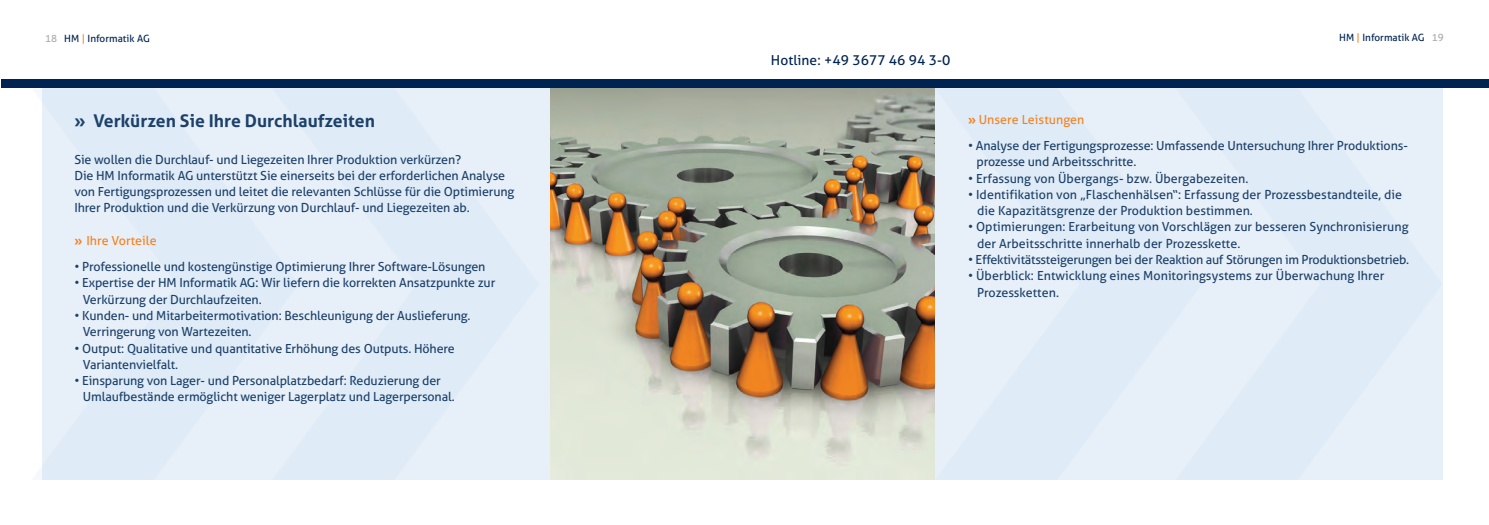
<style>
.page{position:relative;width:1489px;height:525px;background:#fff}
.page>*{position:absolute;margin:0;border:0;box-sizing:border-box;transform-origin:0 0}
.t1{font:700 17.5px "Aller";letter-spacing:.005em;color:#1e416a}
.t2{font:13.75px "Aller";letter-spacing:.005em;color:#002451}
.t3{font:12.5px/16.2px "Aller";letter-spacing:-.01em;color:#1e416a}
.t4{font:12.5px "Aller";letter-spacing:.005em;color:#f58220}
.t5{font:10px "Aller";letter-spacing:.005em;color:#002451}
.s1{color:#a8a9ad}
.s2{color:#f58220}
.s3{font-weight:700}
</style>
<div class="page">
<img style="left:550px;top:88px;width:384px;height:391px">
<div style="left:43px;top:80px;width:507px;height:399px;background:#e1edf8"></div>
<div style="left:934px;top:88px;width:241px;height:391px;background:#e3eef8"></div>
<div style="left:1175px;top:88px;width:267px;height:391px;background:#e7f0f9"></div>
<div style="left:1px;top:79px;width:744px;height:9px;background:#002451"></div>
<div style="left:743px;top:79px;width:745px;height:9px;background:#002451"></div>
<p class="t5" style="left:45px;top:32px;width:106px"><span class="s1">18</span> HM <span class="s2">|</span> Informatik AG</p>
<p class="t5" style="left:1338px;top:32px;width:106px">HM <span class="s2">|</span> Informatik AG <span class="s1">19</span></p>
<p class="t2" style="left:770px;top:52px;width:181px">Hotline: +49 3677 46 94 3-0</p>
<h1 class="t1" style="left:74px;top:110px;width:302px">» Verkürzen Sie Ihre Durchlaufzeiten</h1>
<p class="t3" style="left:74px;top:151px;width:441px">Sie wollen die Durchlauf- und Liegezeiten Ihrer Produktion verkürzen?<br>Die HM Informatik AG unterstützt Sie einerseits bei der erforderlichen Analyse von Fertigungsprozessen und leitet die relevanten Schlüsse für die Optimierung Ihrer Produktion und die Verkürzung von Durchlauf- und Liegezeiten ab.</p>
<p class="t4" style="left:74px;top:233px;width:84px"><span class="s3">»</span> Ihre Vorteile</p>
<p class="t3" style="left:74px;top:258px;width:412px">• Professionelle und kostengünstige Optimierung Ihrer Software-Lösungen</p>
<p class="t3" style="left:83px;top:275px;width:414px;text-indent:-9px">• Expertise der HM Informatik AG: Wir liefern die korrekten Ansatzpunkte zur<br>Verkürzung der Durchlaufzeiten.</p>
<p class="t3" style="left:83px;top:307px;width:389px;text-indent:-9px">• Kunden- und Mitarbeitermotivation: Beschleunigung der Auslieferung.<br>Verringerung von Wartezeiten.</p>
<p class="t3" style="left:83px;top:340px;width:373px;text-indent:-9px">• Output: Qualitative und quantitative Erhöhung des Outputs. Höhere<br>Variantenvielfalt.</p>
<p class="t3" style="left:83px;top:372px;width:373px;text-indent:-9px">• Einsparung von Lager- und Personalplatzbedarf: Reduzierung der<br>Umlaufbestände ermöglicht weniger Lagerplatz und Lagerpersonal.</p>
<p class="t4" style="left:967px;top:112px;width:118px"><span class="s3">»</span> Unsere Leistungen</p>
<p class="t3" style="left:976px;top:137px;width:433px;text-indent:-9px">• Analyse der Fertigungsprozesse: Umfassende Untersuchung Ihrer Produktions&shy;prozesse und Arbeitsschritte.</p>
<p class="t3" style="left:967px;top:170px;width:282px">• Erfassung von Übergangs- bzw. Übergabezeiten.</p>
<p class="t3" style="left:976px;top:186px;width:426px;text-indent:-9px">• Identifikation von „Flaschenhälsen“: Erfassung der Prozessbestandteile, die die Kapazitätsgrenze der Produktion bestimmen.</p>
<p class="t3" style="left:976px;top:219px;width:433px;text-indent:-9px">• Optimierungen: Erarbeitung von Vorschlägen zur besseren Synchronisierung der Arbeitsschritte innerhalb der Prozesskette.</p>
<p class="t3" style="left:967px;top:251px;width:443px">• Effektivitätssteigerungen bei der Reaktion auf Störungen im Produktionsbetrieb.</p>
<p class="t3" style="left:976px;top:267px;width:409px;text-indent:-9px">• Überblick: Entwicklung eines Monitoringsystems zur Überwachung Ihrer<br>Prozessketten.</p>
</div>
